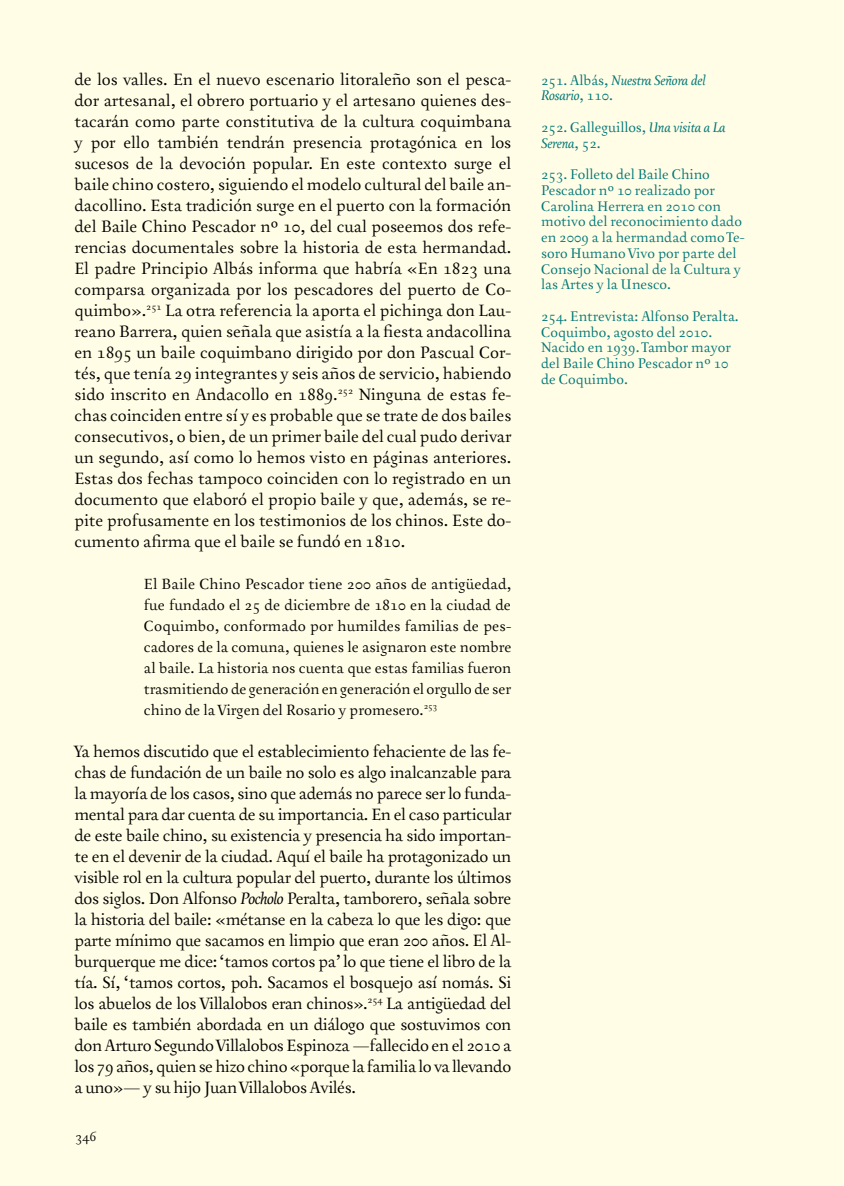
<style>
.page{position:relative;width:844px;height:1186px;background:#fff}
.page>*{position:absolute;margin:0;border:0;box-sizing:border-box;transform-origin:0 0}
.t1{font:17.5px/21px "Australis Pro";letter-spacing:-.01em;color:#000;text-align:justify}
.t2{font:15.75px/21px "Australis Pro";color:#000;text-align:justify}
.t3{font:14.88px/15.8px "Australis Pro";color:#007785}
.t4{font:italic 14.88px/15.8px "Australis";color:#007785}
.t5{font:14px "Australis Pro";color:#000}
.s1{font-family:"Australis";font-style:italic}
.s2{font-family:"Australis Pro";font-style:normal}
</style>
<div class="page">
<div style="left:0;top:1px;width:842px;height:1185px;background:#fffde5"></div>
<p class="t1" style="left:74px;top:69px;width:438px">de los valles. En el nuevo escenario litoraleño son el pesca&shy;dor artesanal, el obrero portuario y el artesano quienes des&shy;tacarán como parte constitutiva de la cultura coquimbana y por ello también tendrán presencia protagónica en los sucesos de la devoción popular. En este contexto surge el baile chino costero, siguiendo el modelo cultural del baile an&shy;dacollino. Esta tradición surge en el puerto con la formación del Baile Chino Pescador nº 10, del cual poseemos dos refe&shy;rencias documentales sobre la historia de esta hermandad.<br>El padre Principio Albás informa que habría «En 1823 una comparsa organizada por los pescadores del puerto de Co&shy;quimbo».<sup>251</sup> La otra referencia la aporta el pichinga don Lau&shy;reano Barrera, quien señala que asistía a la fiesta andacollina en 1895 un baile coquimbano dirigido por don Pascual Cor&shy;tés, que tenía 29 integrantes y seis años de servicio, habiendo sido inscrito en Andacollo en 1889.<sup>252</sup> Ninguna de estas fe&shy;chas coinciden entre sí y es probable que se trate de dos bailes consecutivos, o bien, de un primer baile del cual pudo derivar un segundo, así como lo hemos visto en páginas anteriores.<br>Estas dos fechas tampoco coinciden con lo registrado en un documento que elaboró el propio baile y que, además, se re&shy;pite profusamente en los testimonios de los chinos. Este do&shy;cumento afirma que el baile se fundó en 1810.</p>
<p class="t2" style="left:144px;top:573px;width:369px">El Baile Chino Pescador tiene 200 años de antigüedad, fue fundado el 25 de diciembre de 1810 en la ciudad de Coquimbo, conformado por humildes familias de pes&shy;cadores de la comuna, quienes le asignaron este nombre al baile. La historia nos cuenta que estas familias fueron trasmitiendo de generación en generación el orgullo de ser chino de la Virgen del Rosario y promesero.<sup>253</sup></p>
<p class="t1" style="left:74px;top:741px;width:438px">Ya hemos discutido que el establecimiento fehaciente de las fe&shy;chas de fundación de un baile no solo es algo inalcanzable para la mayoría de los casos, sino que además no parece ser lo funda&shy;mental para dar cuenta de su importancia. En el caso particular de este baile chino, su existencia y presencia ha sido importan&shy;te en el devenir de la ciudad. Aquí el baile ha protagonizado un visible rol en la cultura popular del puerto, durante los últimos dos siglos. Don Alfonso <span class="s1">Pocholo</span> Peralta, tamborero, señala sobre la historia del baile: «métanse en la cabeza lo que les digo: que parte mínimo que sacamos en limpio que eran 200 años. El Al&shy;burquerque me dice: ‘tamos cortos pa’ lo que tiene el libro de la tía. Sí, ‘tamos cortos, poh. Sacamos el bosquejo así nomás. Si los abuelos de los Villalobos eran chinos».<sup>254</sup> La antigüedad del baile es también abordada en un diálogo que sostuvimos con don Arturo Segundo Villalobos Espinoza —fallecido en el 2010 a los 79 años, quien se hizo chino «porque la familia lo va llevando a uno»— y su hijo Juan Villalobos Avilés.</p>
<p class="t5" style="left:75px;top:1128px;width:23px">346</p>
<p class="t4" style="left:541px;top:73px;width:166px"><span class="s2">251. Albás,</span> Nuestra Señora del<br>Rosario<span class="s2">, 110.</span></p>
<p class="t3" style="left:541px;top:120px;width:186px">252. Galleguillos, <span class="s1">Una visita a La</span></p>
<p class="t4" style="left:541px;top:136px;width:61px">Serena<span class="s2">, 52.</span></p>
<p class="t3" style="left:541px;top:167px;width:205px">253. Folleto del Baile Chino<br>Pescador nº 10 realizado por<br>Carolina Herrera en 2010 con motivo del reconocimiento dado en 2009 a la hermandad como Te&shy;soro Humano Vivo por parte del<br>Consejo Nacional de la Cultura y las Artes y la Unesco.</p>
<p class="t3" style="left:541px;top:309px;width:199px">254. Entrevista: Alfonso Peralta.<br>Coquimbo, agosto del 2010.<br>Nacido en 1939. Tambor mayor del Baile Chino Pescador nº 10 de Coquimbo.</p>
</div>
